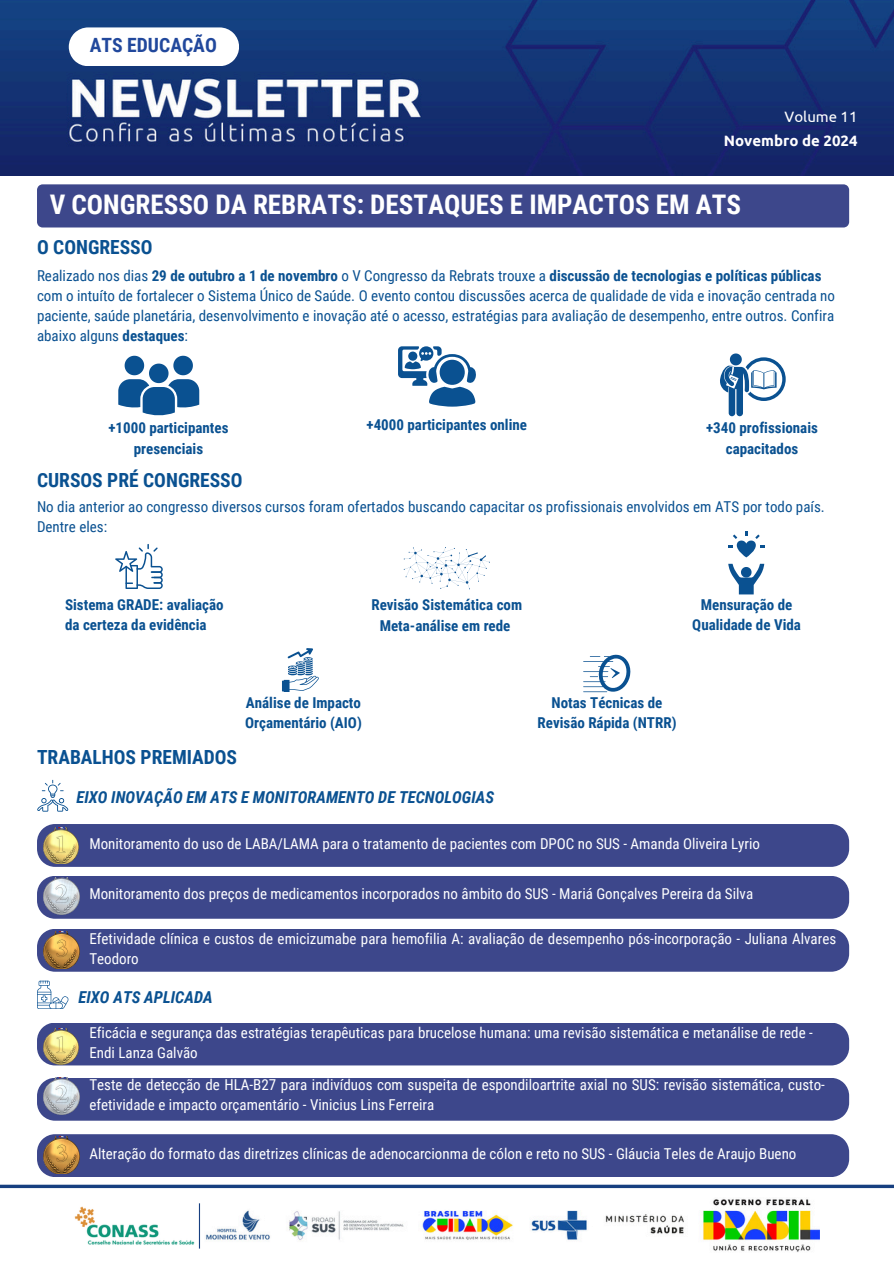
<style>
.page{position:relative;width:894px;height:1264px;background:#fff}
.page>*{position:absolute;margin:0;border:0;box-sizing:border-box;transform-origin:0 0}
.t1{font:700 27px "Roboto Condensed";color:#fff}
.t2{font:700 19.65px "Roboto Condensed";color:#21489c}
.t3{font:700 19.5px "Roboto Condensed";color:#0a5191}
.t4{font:italic 700 16.5px "Roboto Condensed";color:#0a5191}
.t5{font:15px/20.2px "Roboto Condensed";color:#fff}
.t6{font:15px/20.2px "Roboto Condensed";color:#0a5191}
.t7{font:700 15px/20.2px "Roboto Condensed";color:#0a5191;text-align:center}
.t8{font:700 15px "Ubuntu";color:#fff}
.t9{font:15px "Ubuntu";color:#fff}
.s1{font-weight:700}
</style>
<div class="page">
<img style="left:0;top:0;width:893px;height:176px">
<div style="left:37px;top:184px;width:811px;height:43px;background:#3d478b"></div>
<svg style="left:69px;top:27px;width:170px;height:39px"></svg>
<div style="left:37px;top:929px;width:811px;height:42px;background:#3d478b"></div>
<img style="left:43px;top:931px;width:36px;height:37px">
<svg style="left:118px;top:356px;width:81px;height:60px"></svg>
<svg style="left:398px;top:346px;width:77px;height:60px"></svg>
<svg style="left:720px;top:353px;width:65px;height:63px"></svg>
<svg style="left:282px;top:648px;width:37px;height:44px"></svg>
<svg style="left:728px;top:564px;width:36px;height:30px"></svg>
<svg style="left:728px;top:531px;width:36px;height:26px"></svg>
<svg style="left:583px;top:654px;width:47px;height:38px"></svg>
<div style="left:37px;top:824px;width:811px;height:42px;background:#3d478b"></div>
<img style="left:43px;top:828px;width:35px;height:36px">
<div style="left:37px;top:876px;width:811px;height:42px;background:#3d478b"></div>
<img style="left:43px;top:877px;width:36px;height:37px">
<svg style="left:37px;top:779px;width:31px;height:32px"></svg>
<svg style="left:115px;top:544px;width:47px;height:45px"></svg>
<svg style="left:403px;top:547px;width:87px;height:42px"></svg>
<div style="left:37px;top:1023px;width:811px;height:42px;background:#3d478b"></div>
<div style="left:37px;top:1078px;width:811px;height:42px;background:#3d478b"></div>
<div style="left:37px;top:1134px;width:811px;height:42px;background:#3d478b"></div>
<img style="left:43px;top:1028px;width:35px;height:36px">
<img style="left:43px;top:1077px;width:36px;height:37px">
<img style="left:43px;top:1136px;width:36px;height:37px">
<svg style="left:37px;top:980px;width:31px;height:28px"></svg>
<img style="left:74px;top:1206px;width:120px;height:39px">
<hr style="left:199px;top:1203px;width:1px;height:45px;background:#173f80">
<img style="left:205px;top:1199px;width:614px;height:53px">
<hr style="left:0;top:1184px;width:893px;height:3px;background:#173f80">
<h2 class="t2" style="left:90px;top:34px;width:129px">ATS EDUCAÇÃO</h2>
<h1 class="t9" style="left:784px;top:108px;width:74px">Volume 11</h1>
<h4 class="t8" style="left:723px;top:132px;width:135px">Novembro de 2024</h4>
<h2 class="t1" style="left:50px;top:189px;width:692px">V CONGRESSO DA REBRATS: DESTAQUES E IMPACTOS EM ATS</h2>
<p class="t3" style="left:37px;top:235px;width:117px">O CONGRESSO</p>
<h4 class="t6" style="left:37px;top:265px;width:799px">Realizado nos dias <span class="s1">29 de outubro a 1 de novembro</span> o V Congresso da Rebrats trouxe a <span class="s1">discussão de tecnologias e políticas públicas </span>com o intuíto de fortalecer o Sistema Único de Saúde. O evento contou discussões acerca de qualidade de vida e inovação centrada no paciente, saúde planetária, desenvolvimento e inovação até o acesso, estratégias para avaliação de desempenho, entre outros. Confira abaixo alguns <span class="s1">destaques</span>:</h4>
<h4 class="t7" style="left:108px;top:418px;width:121px">+1000 participantes presenciais</h4>
<h2 class="t7" style="left:366px;top:414px;width:162px">+4000 participantes online</h2>
<p class="t7" style="left:706px;top:418px;width:113px">+340 profissionais capacitados</p>
<p class="t3" style="left:37px;top:469px;width:207px">CURSOS PRÉ CONGRESSO</p>
<p class="t6" style="left:37px;top:497px;width:789px">No dia anterior ao congresso diversos cursos foram ofertados buscando capacitar os profissionais envolvidos em ATS por todo país.<br>Dentre eles:</p>
<p class="t7" style="left:65px;top:594px;width:160px;text-align:left">Sistema GRADE: avaliação da certeza da evidência</p>
<h4 class="t7" style="left:371px;top:595px;width:152px">Revisão Sistemática com<br>Meta-análise em rede</h4>
<h4 class="t7" style="left:692px;top:594px;width:110px">Mensuração de<br>Qualidade de Vida</h4>
<p class="t3" style="left:37px;top:745px;width:201px">TRABALHOS PREMIADOS</p>
<p class="t7" style="left:245px;top:692px;width:118px;text-align:left">Análise de Impacto<br>Orçamentário (AIO)</p>
<h4 class="t4" style="left:76px;top:787px;width:419px">EIXO INOVAÇÃO EM ATS E MONITORAMENTO DE TECNOLOGIAS</h4>
<h4 class="t7" style="left:537px;top:692px;width:140px">Notas Técnicas de<br>Revisão Rápida (NTRR)</h4>
<p class="t5" style="left:89px;top:833px;width:672px">Monitoramento do uso de LABA/LAMA para o tratamento de pacientes com DPOC no SUS - Amanda Oliveira Lyrio</p>
<p class="t5" style="left:89px;top:883px;width:665px">Monitoramento dos preços de medicamentos incorporados no âmbito do SUS - Mariá Gonçalves Pereira da Silva</p>
<p class="t5" style="left:89px;top:928px;width:748px">Efetividade clínica e custos de emicizumabe para hemofilia A: avaliação de desempenho pós-incorporação - Juliana Alvares<br>Teodoro</p>
<h4 class="t4" style="left:79px;top:987px;width:135px">EIXO ATS APLICADA</h4>
<p class="t5" style="left:89px;top:1022px;width:725px">Eficácia e segurança das estratégias terapêuticas para brucelose humana: uma revisão sistemática e metanálise de rede -<br>Endi Lanza Galvão</p>
<p class="t5" style="left:89px;top:1074px;width:736px">Teste de detecção de HLA-B27 para indivíduos com suspeita de espondiloartrite axial no SUS: revisão sistemática, custo&shy;efetividade e impacto orçamentário - Vinicius Lins Ferreira</p>
<h4 class="t5" style="left:89px;top:1143px;width:708px">Alteração do formato das diretrizes clínicas de adenocarcionma de cólon e reto no SUS - Gláucia Teles de Araujo Bueno</h4>
</div>
